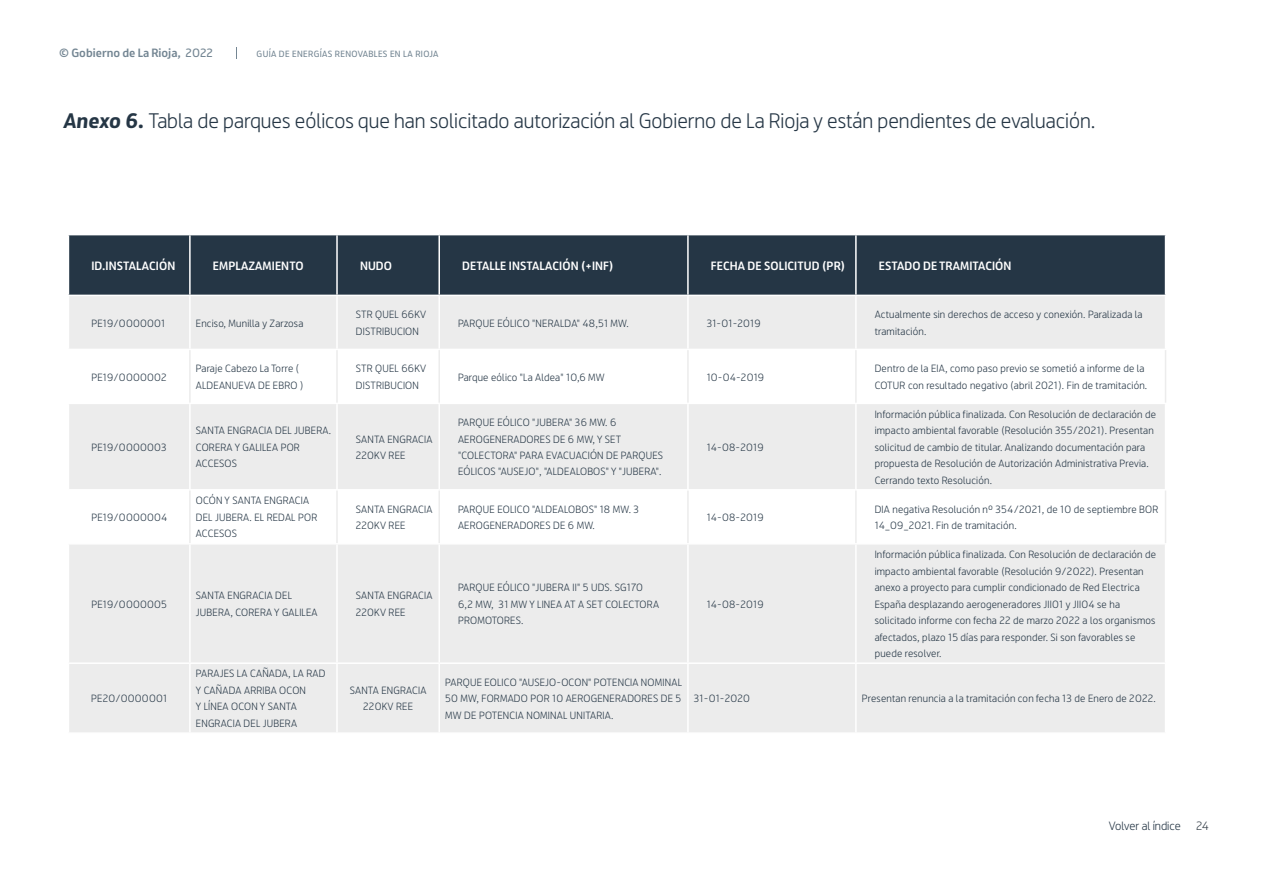
<style>
.page{position:relative;width:1263px;height:893px;background:#fff}
.page>*{position:absolute;margin:0;border:0;box-sizing:border-box;transform-origin:0 0}
.t1{font:21px "Riojana";color:#253645}
.t2{font:600 12px "Riojana";letter-spacing:.01em;color:#fff}
.t3{font:600 12px "Riojana";color:#748693}
.t4{font:12px "Riojana";color:#253645}
.t5{font:12px "Riojana";color:#343e48}
.t6{font:10.5px/16.5px "Riojana";letter-spacing:.02em;color:#253645}
.t7{font:9px "Riojana";letter-spacing:.04em;color:#748693}
.s1{font-weight:400}
.s2{font-weight:700;font-style:italic}
</style>
<div class="page">
<div style="left:69px;top:235px;width:1096px;height:60px;background:#253645"></div>
<svg style="left:69px;top:296px;width:1096px;height:436px;fill:#ececec"></svg>
<hr style="left:189px;top:235px;width:2px;height:60px;background:#fff">
<hr style="left:336px;top:235px;width:2px;height:60px;background:#fff">
<hr style="left:438px;top:235px;width:2px;height:60px;background:#fff">
<hr style="left:687px;top:235px;width:2px;height:60px;background:#fff">
<hr style="left:855px;top:235px;width:2px;height:60px;background:#fff">
<hr style="left:189px;top:296px;width:2px;height:53px;background:#fff">
<hr style="left:336px;top:296px;width:2px;height:53px;background:#fff">
<hr style="left:438px;top:296px;width:2px;height:53px;background:#fff">
<hr style="left:687px;top:296px;width:2px;height:53px;background:#fff">
<hr style="left:855px;top:296px;width:2px;height:53px;background:#fff">
<hr style="left:68px;top:349px;width:122px;height:1px;background:#fff">
<hr style="left:190px;top:349px;width:147px;height:1px;background:#fff">
<hr style="left:337px;top:349px;width:102px;height:1px;background:#fff">
<hr style="left:439px;top:349px;width:249px;height:1px;background:#fff">
<hr style="left:688px;top:349px;width:168px;height:1px;background:#fff">
<hr style="left:856px;top:349px;width:310px;height:1px;background:#fff">
<hr style="left:68px;top:403px;width:122px;height:1px;background:#fff">
<hr style="left:190px;top:403px;width:147px;height:1px;background:#fff">
<hr style="left:189px;top:404px;width:2px;height:85px;background:#fff">
<hr style="left:337px;top:403px;width:102px;height:1px;background:#fff">
<hr style="left:336px;top:404px;width:2px;height:85px;background:#fff">
<hr style="left:439px;top:403px;width:249px;height:1px;background:#fff">
<hr style="left:438px;top:404px;width:2px;height:85px;background:#fff">
<hr style="left:688px;top:403px;width:168px;height:1px;background:#fff">
<hr style="left:687px;top:404px;width:2px;height:85px;background:#fff">
<hr style="left:856px;top:403px;width:310px;height:1px;background:#fff">
<hr style="left:855px;top:404px;width:2px;height:85px;background:#fff">
<hr style="left:68px;top:489px;width:122px;height:2px;background:#fff">
<hr style="left:190px;top:489px;width:147px;height:2px;background:#fff">
<hr style="left:337px;top:489px;width:102px;height:2px;background:#fff">
<hr style="left:439px;top:489px;width:249px;height:2px;background:#fff">
<hr style="left:688px;top:489px;width:168px;height:2px;background:#fff">
<hr style="left:856px;top:489px;width:310px;height:2px;background:#fff">
<hr style="left:68px;top:543px;width:122px;height:2px;background:#fff">
<hr style="left:190px;top:543px;width:147px;height:2px;background:#fff">
<hr style="left:189px;top:545px;width:2px;height:117px;background:#fff">
<hr style="left:337px;top:543px;width:102px;height:2px;background:#fff">
<hr style="left:336px;top:545px;width:2px;height:117px;background:#fff">
<hr style="left:439px;top:543px;width:249px;height:2px;background:#fff">
<hr style="left:438px;top:545px;width:2px;height:117px;background:#fff">
<hr style="left:688px;top:543px;width:168px;height:2px;background:#fff">
<hr style="left:687px;top:545px;width:2px;height:117px;background:#fff">
<hr style="left:856px;top:543px;width:310px;height:2px;background:#fff">
<hr style="left:855px;top:545px;width:2px;height:117px;background:#fff">
<hr style="left:68px;top:662px;width:122px;height:2px;background:#fff">
<hr style="left:190px;top:662px;width:147px;height:2px;background:#fff">
<hr style="left:189px;top:664px;width:2px;height:68px;background:#fff">
<hr style="left:337px;top:662px;width:102px;height:2px;background:#fff">
<hr style="left:336px;top:664px;width:2px;height:68px;background:#fff">
<hr style="left:439px;top:662px;width:249px;height:2px;background:#fff">
<hr style="left:438px;top:664px;width:2px;height:68px;background:#fff">
<hr style="left:688px;top:662px;width:168px;height:2px;background:#fff">
<hr style="left:687px;top:664px;width:2px;height:68px;background:#fff">
<hr style="left:856px;top:662px;width:310px;height:2px;background:#fff">
<hr style="left:855px;top:664px;width:2px;height:68px;background:#fff">
<hr style="left:189px;top:350px;width:2px;height:53px;background:#ececec">
<hr style="left:336px;top:350px;width:2px;height:53px;background:#ececec">
<hr style="left:438px;top:350px;width:2px;height:53px;background:#ececec">
<hr style="left:687px;top:350px;width:2px;height:53px;background:#ececec">
<hr style="left:855px;top:350px;width:2px;height:53px;background:#ececec">
<hr style="left:1165px;top:350px;width:1px;height:53px;background:#ececec">
<hr style="left:189px;top:491px;width:2px;height:52px;background:#ececec">
<hr style="left:336px;top:491px;width:2px;height:52px;background:#ececec">
<hr style="left:438px;top:491px;width:2px;height:52px;background:#ececec">
<hr style="left:687px;top:491px;width:2px;height:52px;background:#ececec">
<hr style="left:855px;top:491px;width:2px;height:52px;background:#ececec">
<hr style="left:1165px;top:491px;width:1px;height:52px;background:#ececec">
<p class="t3" style="left:59px;top:42px;width:156px">© Gobierno de La Rioja, <span class="s1">2022</span></p>
<p class="t7" style="left:257px;top:46px;width:183px">GUÍA DE ENERGÍAS RENOVABLES EN LA RIOJA</p>
<h1 class="t1" style="left:64px;top:103px;width:1033px"><span class="s2">Anexo 6.</span> Tabla de parques eólicos que han solicitado autorización al Gobierno de La Rioja y están pendientes de evaluación.</h1>
<p class="t2" style="left:91px;top:255px;width:85px">ID.INSTALACIÓN</p>
<p class="t2" style="left:213px;top:255px;width:92px">EMPLAZAMIENTO</p>
<p class="t2" style="left:360px;top:255px;width:34px">NUDO</p>
<p class="t2" style="left:462px;top:255px;width:153px">DETALLE INSTALACIÓN (+INF)</p>
<p class="t2" style="left:711px;top:255px;width:136px">FECHA DE SOLICITUD (PR)</p>
<p class="t2" style="left:879px;top:255px;width:134px">ESTADO DE TRAMITACIÓN</p>
<p class="t6" style="left:91px;top:313px;width:75px">PE19/0000001</p>
<p class="t6" style="left:196px;top:313px;width:109px">Enciso, Munilla y Zarzosa</p>
<p class="t6" style="left:356px;top:305px;width:72px">STR QUEL 66KV<br>DISTRIBUCION</p>
<p class="t6" style="left:458px;top:313px;width:172px">PARQUE EÓLICO "NERALDA" 48,51 MW.</p>
<p class="t6" style="left:707px;top:313px;width:56px">31-01-2019</p>
<p class="t6" style="left:875px;top:305px;width:269px">Actualmente sin derechos de acceso y conexión. Paralizada la tramitación.</p>
<p class="t6" style="left:91px;top:367px;width:77px">PE19/0000002</p>
<p class="t6" style="left:196px;top:359px;width:109px">Paraje Cabezo La Torre (<br>ALDEANUEVA DE EBRO )</p>
<p class="t6" style="left:356px;top:359px;width:72px">STR QUEL 66KV<br>DISTRIBUCION</p>
<p class="t6" style="left:458px;top:367px;width:148px">Parque eólico "La Aldea" 10,6 MW</p>
<p class="t6" style="left:707px;top:367px;width:59px">10-04-2019</p>
<p class="t6" style="left:875px;top:359px;width:274px">Dentro de la EIA, como paso previo se sometió a informe de la<br>COTUR con resultado negativo (abril 2021). Fin de tramitación.</p>
<p class="t6" style="left:91px;top:437px;width:77px">PE19/0000003</p>
<p class="t6" style="left:91px;top:508px;width:77px">PE19/0000004</p>
<p class="t6" style="left:196px;top:421px;width:137px">SANTA ENGRACIA DEL JUBERA.<br>CORERA Y GALILEA POR<br>ACCESOS</p>
<p class="t6" style="left:356px;top:429px;width:78px">SANTA ENGRACIA<br>220KV REE</p>
<p class="t6" style="left:458px;top:413px;width:207px">PARQUE EÓLICO "JUBERA" 36 MW. 6<br>AEROGENERADORES DE 6 MW, Y SET "COLECTORA" PARA EVACUACIÓN DE PARQUES EÓLICOS "AUSEJO", "ALDEALOBOS" Y "JUBERA".</p>
<p class="t6" style="left:707px;top:437px;width:58px">14-08-2019</p>
<p class="t6" style="left:875px;top:404px;width:283px">Información pública finalizada. Con Resolución de declaración de impacto ambiental favorable (Resolución 355/2021). Presentan solicitud de cambio de titular. Analizando documentación para propuesta de Resolución de Autorización Administrativa Previa.<br>Cerrando texto Resolución.</p>
<p class="t6" style="left:196px;top:491px;width:123px">OCÓN Y SANTA ENGRACIA<br>DEL JUBERA. EL REDAL POR<br>ACCESOS</p>
<p class="t6" style="left:356px;top:499px;width:78px">SANTA ENGRACIA<br>220KV REE</p>
<p class="t6" style="left:458px;top:499px;width:183px">PARQUE EOLICO "ALDEALOBOS" 18 MW. 3<br>AEROGENERADORES DE 6 MW.</p>
<p class="t6" style="left:707px;top:508px;width:58px">14-08-2019</p>
<p class="t6" style="left:875px;top:499px;width:285px">DIA negativa Resolución nº 354/2021, de 10 de septiembre BOR<br>14_09_2021. Fin de tramitación.</p>
<p class="t6" style="left:91px;top:594px;width:77px">PE19/0000005</p>
<p class="t6" style="left:196px;top:586px;width:123px">SANTA ENGRACIA DEL<br>JUBERA, CORERA Y GALILEA</p>
<p class="t6" style="left:356px;top:586px;width:78px">SANTA ENGRACIA<br>220KV REE</p>
<p class="t6" style="left:458px;top:578px;width:203px">PARQUE EÓLICO "JUBERA II" 5 UDS. SG170<br>6,2 MW, 31 MW Y LINEA AT A SET COLECTORA<br>PROMOTORES.</p>
<p class="t6" style="left:91px;top:689px;width:77px">PE20/0000001</p>
<p class="t6" style="left:196px;top:664px;width:131px">PARAJES LA CAÑADA, LA RAD<br>Y CAÑADA ARRIBA OCON<br>Y LÍNEA OCON Y SANTA<br>ENGRACIA DEL JUBERA</p>
<p class="t6" style="left:350px;top:681px;width:78px;text-align:center">SANTA ENGRACIA<br>220KV REE</p>
<p class="t6" style="left:445px;top:672px;width:238px;text-align:justify">PARQUE EOLICO "AUSEJO-OCON" POTENCIA NOMINAL 50 MW, FORMADO POR 10 AEROGENERADORES DE 5<br>MW DE POTENCIA NOMINAL UNITARIA.</p>
<p class="t6" style="left:707px;top:594px;width:58px">14-08-2019</p>
<p class="t6" style="left:875px;top:545px;width:283px">Información pública finalizada. Con Resolución de declaración de impacto ambiental favorable (Resolución 9/2022). Presentan anexo a proyecto para cumplir condicionado de Red Electrica España desplazando aerogeneradores JII01 y JII04 se ha solicitado informe con fecha 22 de marzo 2022 a los organismos afectados, plazo 15 días para responder. Si son favorables se puede resolver.</p>
<p class="t6" style="left:694px;top:689px;width:58px">31-01-2020</p>
<p class="t6" style="left:862px;top:689px;width:295px">Presentan renuncia a la tramitación con fecha 13 de Enero de 2022.</p>
<p class="t4" style="left:1109px;top:816px;width:73px">Volver al índice</p>
<p class="t5" style="left:1196px;top:816px;width:14px">24</p>
</div>
